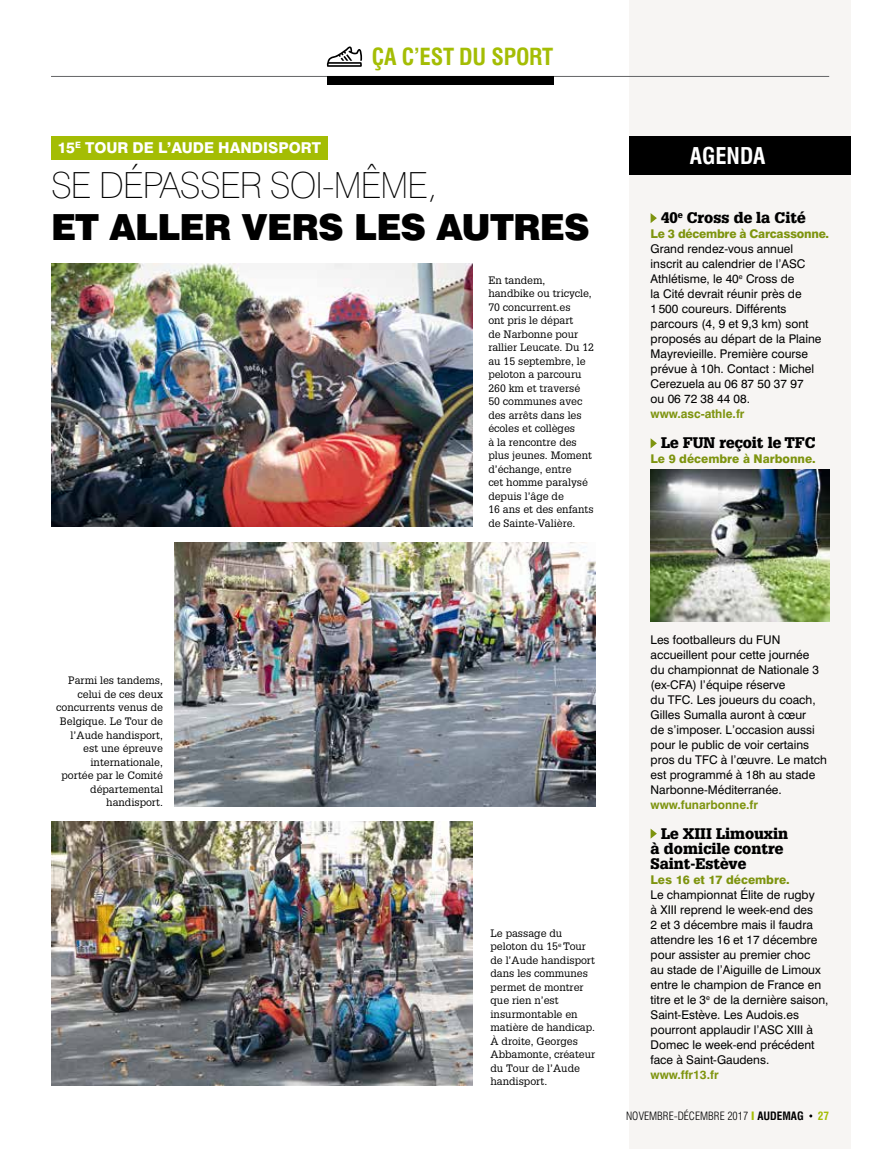
<style>
.page{position:relative;width:893px;height:1149px;background:#fff}
.page>*{position:absolute;margin:0;border:0;box-sizing:border-box;transform-origin:0 0}
.t1{font:900 36px "Swiss 721 BT";letter-spacing:-.02em;color:#000}
.t2{font:100 36px "Swiss 721 BT";color:#000}
.t3{font:700 condensed 22.95px "Swiss 721 BT";letter-spacing:-.01em;color:#a4bd04}
.t4{font:700 condensed 22.5px "Swiss 721 BT";color:#fff}
.t5{font:900 15px/15px "Glypha";color:#000}
.t6{font:800 15px "Swiss 721 BT";color:#fff}
.t7{font:12px/15px "Swiss 721 BT";color:#000}
.t8{font:800 12px "Swiss 721 BT";color:#7e940f}
.t9{font:700 12px "Swiss 721 BT";color:#7e940f}
.t10{font:300 condensed 11.25px "Swiss 721 BT";color:#000}
.t11{font:700 condensed 11.25px "Swiss 721 BT";color:#a4bd04}
.t12{font:10.5px/13.5px "Glypha";color:#000}
.s1{font-weight:900;color:#a4bd04}
.s2{font-weight:700}
</style>
<div class="page">
<img style="left:174px;top:542px;width:421px;height:263px">
<img style="left:51px;top:821px;width:421px;height:263px">
<img style="left:51px;top:263px;width:421px;height:263px">
<div style="left:629px;top:0;width:221px;height:1148px;background:#f7f5f3"></div>
<div style="left:629px;top:136px;width:221px;height:38px;background:#000"></div>
<svg style="left:651px;top:213px;width:6px;height:10px"></svg>
<svg style="left:651px;top:438px;width:6px;height:10px"></svg>
<svg style="left:651px;top:829px;width:6px;height:9px"></svg>
<img style="left:651px;top:469px;width:178px;height:152px">
<div style="left:51px;top:136px;width:276px;height:23px;background:#a4bd04"></div>
<hr style="left:51px;top:76px;width:778px;height:1px;background:#646567">
<div style="left:327px;top:76px;width:226px;height:8px;background:#000"></div>
<svg style="left:327px;top:46px;width:36px;height:21px"></svg>
<p class="t6" style="left:57px;top:138px;width:265px">15<sup>e</sup> Tour de l’Aude handisport</p>
<h2 class="t3" style="left:372px;top:43px;width:183px">ÇA C’EST DU SPORT</h2>
<h1 class="t2" style="left:51px;top:163px;width:69px">SE DÉPASSE</h1>
<h1 class="t2" style="left:240px;top:163px;width:199px">R SOI-MÊME,</h1>
<h1 class="t1" style="left:51px;top:205px;width:242px">ET ALLER VERS</h1>
<h1 class="t1" style="left:354px;top:205px;width:109px">LES AUTRES</h1>
<p class="t12" style="left:488px;top:273px;width:107px">En tandem, handbike ou tricycle,<br>70 concurrent.es<br>ont pris le départ<br>de Narbonne pour rallier Leucate. Du 12 au 15 septembre, le peloton a parcouru<br>260 km et traversé<br>50 communes avec des arrêts dans les écoles et collèges<br>à la rencontre des plus jeunes. Moment d’échange, entre<br>cet homme paralysé depuis l’âge de<br>16 ans et des enfants de Sainte-Valière.</p>
<h3 class="t4" style="left:690px;top:143px;width:77px">AGENDA</h3>
<p class="t5" style="left:661px;top:210px;width:146px">40<sup>e</sup> Cross de la Cité</p>
<p class="t8" style="left:651px;top:226px;width:180px">Le 3 décembre à Carcassonne.</p>
<p class="t7" style="left:651px;top:241px;width:172px">Grand rendez-vous annuel inscrit au calendrier de l’ASC<br>Athlétisme, le 40<sup>e</sup> Cross de<br>la Cité devrait réunir près de<br>1500 coureurs. Différents parcours (4, 9 et 9,3 km) sont proposés au départ de la Plaine<br>Mayrevieille. Première course prévue à 10h. Contact : Michel<br>Cerezuela au 06 87 50 37 97<br>ou 06 72 38 44 08.</p>
<p class="t9" style="left:651px;top:406px;width:95px">www.asc-athle.fr</p>
<p class="t5" style="left:661px;top:435px;width:34px">Le FUN</p>
<p class="t5" style="left:719px;top:435px;width:98px">reçoit le TFC</p>
<p class="t8" style="left:651px;top:451px;width:167px">Le 9 décembre à Narbonne.</p>
<p class="t12" style="left:56px;top:673px;width:108px;text-align:right">Parmi les tandems, celui de ces deux concurrents venus de<br>Belgique. Le Tour de l’Aude handisport, est une épreuve internationale, portée par le Comité départemental handisport.</p>
<p class="t12" style="left:490px;top:925px;width:106px">Le passage du peloton du 15<sup>e</sup> Tour de l’Aude handisport dans les communes permet de montrer que rien n’est insurmontable en matière de handicap.<br>À droite, Georges<br>Abbamonte, créateur du Tour de l’Aude handisport.</p>
<p class="t7" style="left:651px;top:631px;width:178px">Les footballeurs du FUN accueillent pour cette journée<br>du championnat de Nationale 3 (ex-CFA) l’équipe réserve<br>du TFC. Les joueurs du coach,<br>Gilles Sumalla auront à cœur<br>de s’imposer. L’occasion aussi pour le public de voir certains pros du TFC à l’œuvre. Le match est programmé à 18h au stade<br>Narbonne-Méditerranée.</p>
<p class="t9" style="left:651px;top:796px;width:109px">www.funarbonne.fr</p>
<p class="t5" style="left:651px;top:825px;width:139px;text-indent:10px">Le XIII Limouxin à domicile contre<br>Saint-Estève</p>
<p class="t8" style="left:651px;top:871px;width:141px">Les 16 et 17 décembre.</p>
<p class="t7" style="left:651px;top:886px;width:179px">Le championnat Élite de rugby<br>à XIII reprend le week-end des<br>2 et 3 décembre mais il faudra attendre les 16 et 17 décembre pour assister au premier choc<br>au stade de l’Aiguille de Limoux entre le champion de France en titre et le 3<sup>e</sup> de la dernière saison,<br>Saint-Estève. Les Audois.es pourront applaudir l’ASC XIII à<br>Domec le week-end précédent face à Saint-Gaudens.</p>
<p class="t9" style="left:651px;top:1066px;width:70px">www.ffr13.fr</p>
<p class="t10" style="left:626px;top:1108px;width:179px">NOVEMBRE-DÉCEMBRE 2017 <span class="s1">i</span> <span class="s2">AUDEMAG</span></p>
<p class="t11" style="left:818px;top:1108px;width:13px">27</p>
</div>
